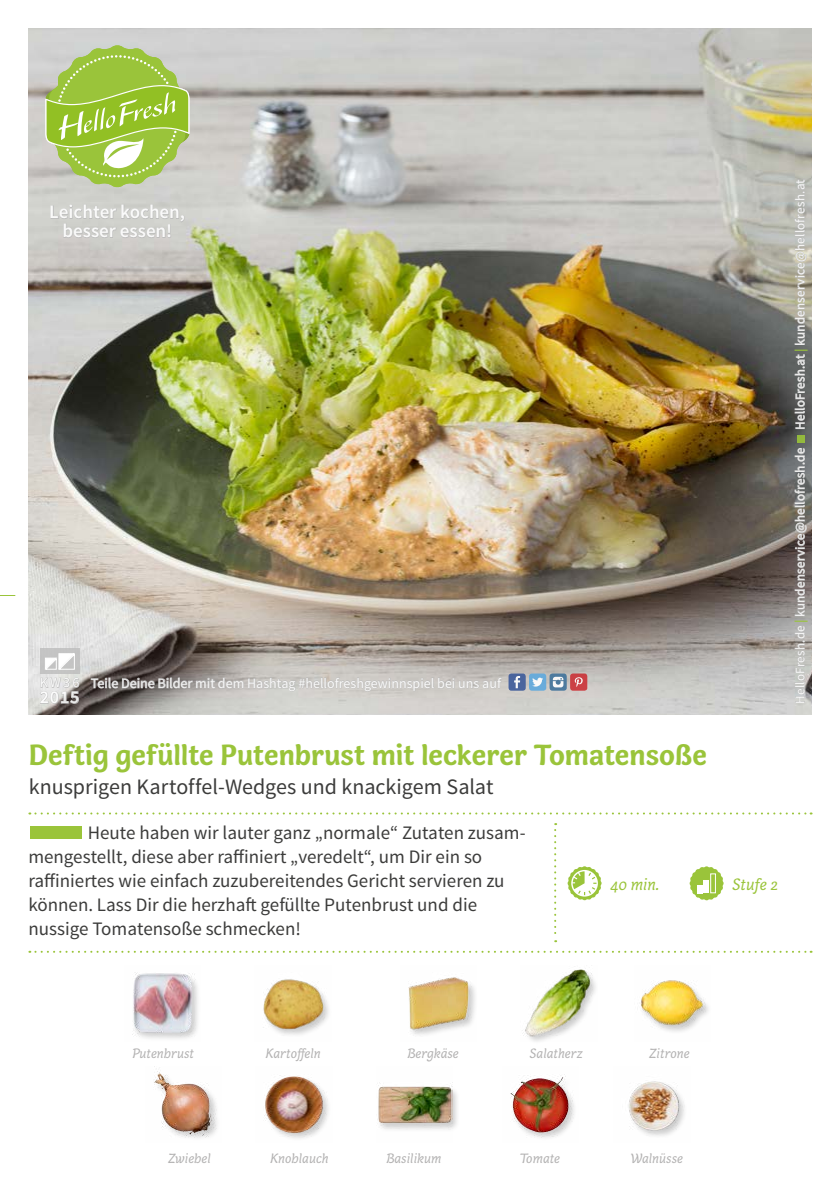
<style>
.page{position:relative;width:840px;height:1191px;background:#fff}
.page>*{position:absolute;margin:0;border:0;box-sizing:border-box;transform-origin:0 0}
.FRONT_Recipe_Title{font:700 30px "Capucine Basic";letter-spacing:-.005em;color:#9ac43a}
.FRONT_Recipe_Subtitl{font:22px "Source Sans Pro";letter-spacing:-.005em;color:#3c3c3b}
.FRONT___BACK_Running{font:19px/24px "Source Sans Pro";color:#3c3c3b}
.t1{font:600 19px/19px "Source Sans Pro";color:#fff;text-align:center}
.t2{font:600 18px "Source Sans Pro";color:#fff}
.t3{font:italic 17px "Capucine Basic";color:#9ac43a}
.FRONT_ingredients{font:italic 14px "Capucine Basic";color:#b3b2b2}
.t4{font:14px "Source Sans Pro";color:#fff}
.t5{font:13px "Source Sans Pro";letter-spacing:.02em;color:#fff}
.s1{font-weight:700;color:#9ac43a}
</style>
<div class="page">
<img style="left:28px;top:28px;width:783px;height:686px">
<svg style="left:29px;top:812px;width:782px;height:2px"></svg>
<svg style="left:554px;top:823px;width:2px;height:119px"></svg>
<svg style="left:29px;top:950px;width:782px;height:2px"></svg>
<svg style="left:50px;top:204px;width:135px;height:48px;background:#cbcbc7"></svg>
<svg style="left:90px;top:673px;width:412px;height:24px;background:#b2aeab"></svg>
<div style="left:508px;top:673px;width:17px;height:17px;background:#4a659e;border-radius:3px"></div>
<svg style="left:514px;top:676px;width:6px;height:12px"></svg>
<svg style="left:549px;top:673px;width:17px;height:17px"></svg>
<svg style="left:552px;top:677px;width:11px;height:10px"></svg>
<div style="left:528px;top:673px;width:18px;height:17px;background:#69abda;border-radius:3px"></div>
<svg style="left:532px;top:677px;width:11px;height:9px"></svg>
<svg style="left:569px;top:673px;width:18px;height:17px"></svg>
<svg style="left:574px;top:677px;width:8px;height:10px"></svg>
<svg style="left:689px;top:866px;width:34px;height:34px"></svg>
<div style="left:710px;top:873px;width:5px;height:20px;border:1px solid #fff"></div>
<svg style="left:0;top:595px;width:15px;height:1px"></svg>
<svg style="left:45px;top:45px;width:144px;height:143px;background:#afcb6c"></svg>
<svg style="left:793px;top:625px;width:12px;height:78px"></svg>
<svg style="left:793px;top:447px;width:13px;height:170px;background:#8a8785"></svg>
<div style="left:796px;top:435px;width:7px;height:8px;background:#93b93d"></div>
<svg style="left:793px;top:353px;width:12px;height:76px"></svg>
<svg style="left:793px;top:178px;width:13px;height:167px;background:#b1b1a9"></svg>
<svg style="left:567px;top:866px;width:34px;height:34px"></svg>
<div style="left:30px;top:826px;width:52px;height:12px;background:#9ac43a"></div>
<img style="left:154px;top:1066px;width:63px;height:72px">
<img style="left:264px;top:1075px;width:65px;height:64px">
<div style="left:376px;top:1085px;width:84px;height:47px;background:#000;opacity:.2"></div>
<img style="left:376px;top:1082px;width:76px;height:50px">
<img style="left:510px;top:1074px;width:64px;height:64px">
<img style="left:628px;top:1081px;width:57px;height:55px">
<img style="left:132px;top:972px;width:66px;height:67px">
<img style="left:263px;top:979px;width:66px;height:56px">
<img style="left:408px;top:977px;width:67px;height:58px">
<img style="left:522px;top:969px;width:74px;height:72px">
<img style="left:640px;top:980px;width:68px;height:52px">
<div style="left:40px;top:648px;width:39px;height:26px;background:#c4c4c4"></div>
<svg style="left:39px;top:653px;width:41px;height:51px"></svg>
<p class="t1" style="left:50px;top:203px;width:137px">Leichter kochen, besser essen!</p>
<p class="t4" style="left:40px;top:674px;width:41px">KW36</p>
<p class="t2" style="left:40px;top:686px;width:41px">2015</p>
<p class="t4" style="left:91px;top:674px;width:411px">Teile Deine Bilder mit dem Hashtag #hellofreshgewinnspiel bei uns auf</p>
<p class="FRONT_Recipe_Title" style="left:29px;top:731px;width:679px">Deftig gefüllte Putenbrust mit leckerer Tomatensoße</p>
<p class="FRONT_Recipe_Subtitl" style="left:29px;top:772px;width:466px">knusprigen Kartoffel-Wedges und knackigem Salat</p>
<p class="FRONT___BACK_Running" style="left:28px;top:820px;width:498px;text-indent:59px">Heute haben wir lauter ganz „normale“ Zutaten zusam&shy;mengestellt, diese aber raffiniert „veredelt“, um Dir ein so raffiniertes wie einfach zuzubereitendes Gericht servieren zu können. Lass Dir die herzhaft gefüllte Putenbrust und die nussige Tomatensoße schmecken!</p>
<p class="t3" style="left:609px;top:871px;width:51px">40 min.</p>
<p class="t3" style="left:731px;top:871px;width:47px">Stufe 2</p>
<p class="t5" style="left:791px;top:430px;width:252px;rotate:-90deg">HelloFresh.at <span class="s1">|</span> kundenservice@hellofresh.at</p>
<p class="t5" style="left:791px;top:703px;width:257px;rotate:-90deg">HelloFresh.de <span class="s1">|</span> kundenservice@hellofresh.de</p>
<p class="FRONT_ingredients" style="left:132px;top:1042px;width:63px">Putenbrust</p>
<p class="FRONT_ingredients" style="left:265px;top:1042px;width:57px">Kartoffeln</p>
<p class="FRONT_ingredients" style="left:407px;top:1042px;width:53px">Bergkäse</p>
<p class="FRONT_ingredients" style="left:529px;top:1042px;width:55px">Salatherz</p>
<p class="FRONT_ingredients" style="left:648px;top:1042px;width:42px">Zitrone</p>
<p class="FRONT_ingredients" style="left:168px;top:1148px;width:44px">Zwiebel</p>
<p class="FRONT_ingredients" style="left:270px;top:1148px;width:60px">Knoblauch</p>
<p class="FRONT_ingredients" style="left:386px;top:1148px;width:57px">Basilikum</p>
<p class="FRONT_ingredients" style="left:519px;top:1148px;width:42px">Tomate</p>
<p class="FRONT_ingredients" style="left:630px;top:1148px;width:54px">Walnüsse</p>
</div>
